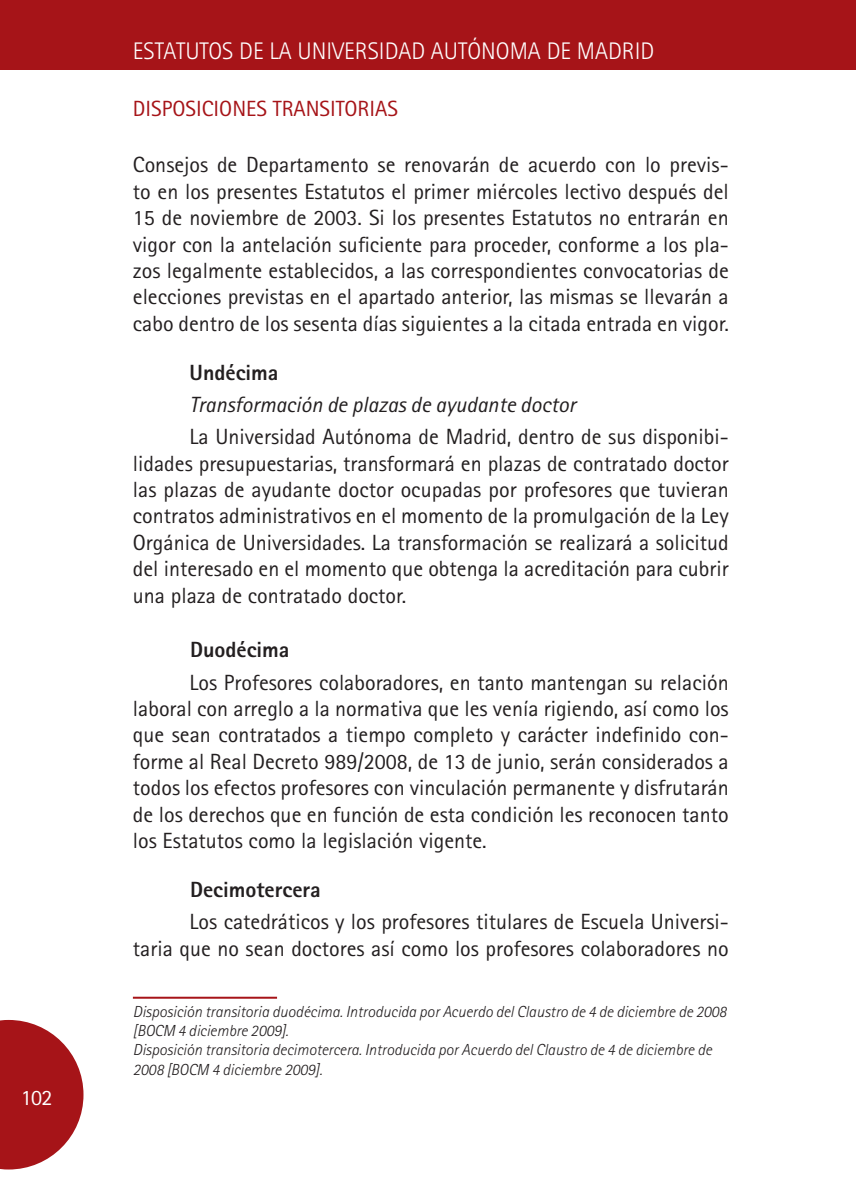
<style>
.page{position:relative;width:856px;height:1196px;background:#fff}
.page>*{position:absolute;margin:0;border:0;box-sizing:border-box;transform-origin:0 0}
.t1{font:300 24px "Rotis Sans Serif";color:#fff}
.Normal_Regular{font:22px/26.4px "Rotis Sans Serif";color:#231f20;text-align:justify}
.Normal_Italic{font:italic 22px "Rotis Sans Serif";color:#231f20}
.Normal_Regular_Negri{font:800 22px "Rotis Sans Serif";color:#231f20}
.t2{font:22px "Rotis Sans Serif";color:#a61418}
.t3{font:22px "Rotis Sans Serif";color:#fff}
.NotasPie12{font:italic 300 16px/19.2px "Rotis Sans Serif";color:#231f20}
</style>
<div class="page">
<svg style="left:0;top:1019px;width:83px;height:150px"></svg>
<div style="left:0;top:0;width:855px;height:70px;background:#a61418"></div>
<hr style="left:133px;top:996px;width:144px;height:2px;background:#a61418">
<p class="t3" style="left:21px;top:1084px;width:33px">102</p>
<p class="t1" style="left:133px;top:37px;width:522px">ESTATUTOS DE LA UNIVERSIDAD AUTÓNOMA DE MADRID</p>
<p class="t2" style="left:133px;top:96px;width:266px">DISPOSICIONES TRANSITORIAS</p>
<p class="Normal_Regular" style="left:133px;top:152px;width:597px">Consejos de Departamento se renovarán de acuerdo con lo previs&shy;to en los presentes Estatutos el primer miércoles lectivo después del 15 de noviembre de 2003. Si los presentes Estatutos no entrarán en vigor con la antelación suficiente para proceder, conforme a los pla&shy;zos legalmente establecidos, a las correspondientes convocatorias de elecciones previstas en el apartado anterior, las mismas se llevarán a cabo dentro de los sesenta días siguientes a la citada entrada en vigor.</p>
<p class="Normal_Regular_Negri" style="left:189px;top:358px;width:90px">Undécima</p>
<p class="Normal_Italic" style="left:189px;top:391px;width:387px">Transformación de plazas de ayudante doctor</p>
<p class="Normal_Regular" style="left:133px;top:423px;width:597px;text-indent:57px">La Universidad Autónoma de Madrid, dentro de sus disponibi&shy;lidades presupuestarias, transformará en plazas de contratado doctor las plazas de ayudante doctor ocupadas por profesores que tuvieran contratos administrativos en el momento de la promulgación de la Ley Orgánica de Universidades. La transformación se realizará a solicitud del interesado en el momento que obtenga la acreditación para cubrir una plaza de contratado doctor.</p>
<p class="Normal_Regular_Negri" style="left:172px;top:636px;width:118px"><sup>55</sup> Duodécima</p>
<p class="Normal_Regular" style="left:133px;top:668px;width:597px;text-indent:57px">Los Profesores colaboradores, en tanto mantengan su relación laboral con arreglo a la normativa que les venía rigiendo, así como los que sean contratados a tiempo completo y carácter indefinido con&shy;forme al Real Decreto 989/2008, de 13 de junio, serán considerados a todos los efectos profesores con vinculación permanente y disfrutarán de los derechos que en función de esta condición les reconocen tanto los Estatutos como la legislación vigente.</p>
<p class="Normal_Regular_Negri" style="left:172px;top:875px;width:150px"><sup>56</sup> Decimotercera</p>
<p class="Normal_Regular" style="left:133px;top:908px;width:597px;text-align:right">Los catedráticos y los profesores titulares de Escuela Universi-<br>taria que no sean doctores así como los profesores colaboradores no</p>
<p class="NotasPie12" style="left:133px;top:1002px;width:595px">Disposición transitoria duodécima. Introducida por Acuerdo del Claustro de 4 de diciembre de 2008 [BOCM 4 diciembre 2009].</p>
<p class="NotasPie12" style="left:133px;top:1040px;width:580px">Disposición transitoria decimotercera. Introducida por Acuerdo del Claustro de 4 de diciembre de<br>2008 [BOCM 4 diciembre 2009].</p>
</div>
